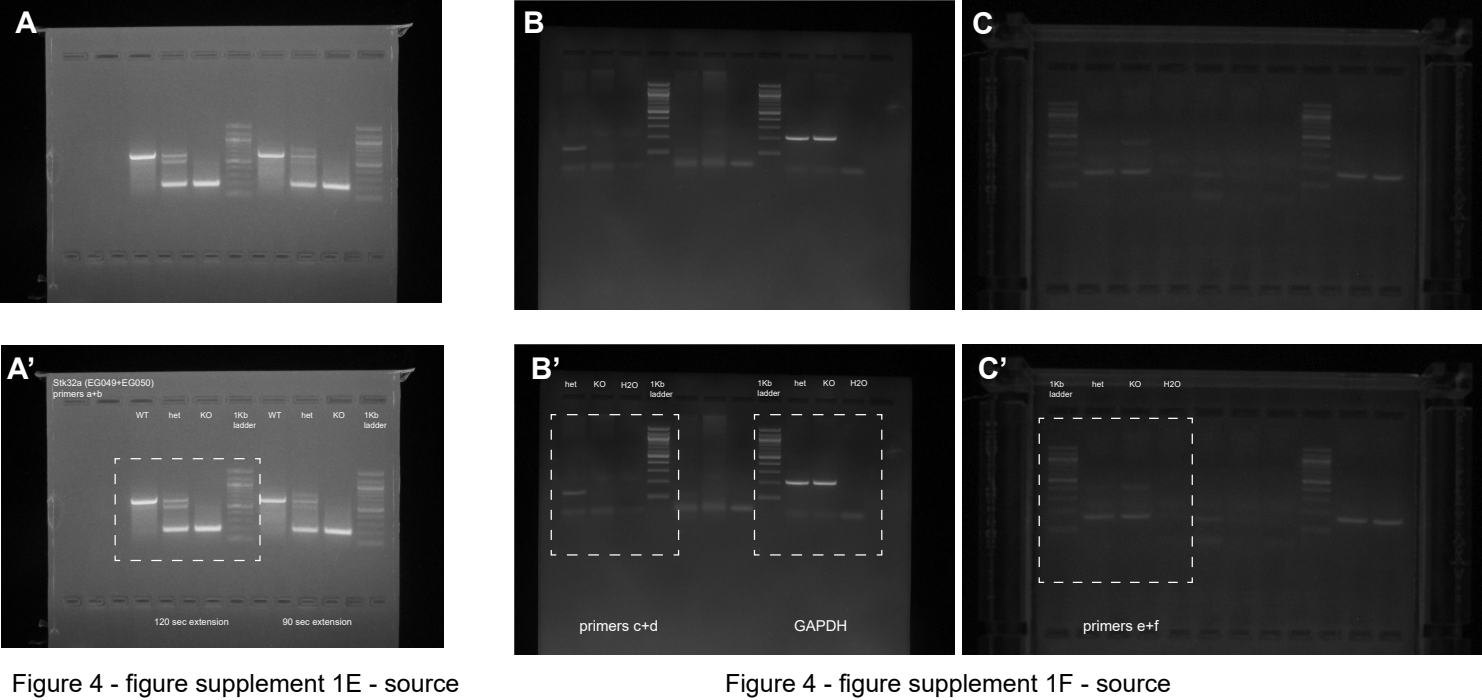
<style>
.page{position:relative;width:1482px;height:700px;background:#fff}
.page>*{position:absolute;margin:0;border:0;box-sizing:border-box;transform-origin:0 0}
.t1{font:700 30px "Arial";color:#fff}
.t2{font:25px "Arial";color:#000}
.t3{font:15px "Arial";color:#fff}
.t4{font:9.25px/11px "Arial";color:#fff}
.t5{font:8.25px/9.8px "Arial";color:#fff}
</style>
<div class="page">
<img style="left:0;top:0;width:442px;height:302px">
<img style="left:2px;top:345px;width:441px;height:303px">
<svg style="left:114px;top:554px;width:131px;height:8px"></svg>
<svg style="left:114px;top:457px;width:7px;height:88px"></svg>
<svg style="left:131px;top:457px;width:130px;height:8px"></svg>
<svg style="left:254px;top:474px;width:7px;height:88px"></svg>
<img style="left:515px;top:0;width:439px;height:309px">
<img style="left:963px;top:0;width:519px;height:310px">
<img style="left:515px;top:345px;width:439px;height:309px">
<img style="left:963px;top:345px;width:519px;height:310px">
<svg style="left:550px;top:549px;width:113px;height:7px"></svg>
<svg style="left:550px;top:413px;width:7px;height:127px"></svg>
<svg style="left:567px;top:413px;width:113px;height:8px"></svg>
<svg style="left:672px;top:430px;width:8px;height:126px"></svg>
<svg style="left:753px;top:549px;width:113px;height:7px"></svg>
<svg style="left:753px;top:413px;width:8px;height:127px"></svg>
<svg style="left:770px;top:413px;width:113px;height:8px"></svg>
<svg style="left:875px;top:430px;width:8px;height:126px"></svg>
<svg style="left:1038px;top:576px;width:139px;height:8px"></svg>
<svg style="left:1038px;top:417px;width:7px;height:150px"></svg>
<svg style="left:1054px;top:417px;width:139px;height:8px"></svg>
<svg style="left:1186px;top:434px;width:7px;height:150px"></svg>
<h1 class="t1" style="left:15px;top:2px;width:23px">A</h1>
<h1 class="t1" style="left:523px;top:2px;width:23px">B</h1>
<h1 class="t1" style="left:972px;top:2px;width:23px">C</h1>
<h1 class="t1" style="left:7px;top:347px;width:30px">A’</h1>
<p class="t4" style="left:53px;top:378px;width:102px">Stk32a (EG049+EG050) primers a+b</p>
<p class="t5" style="left:136px;top:410px;width:14px">WT</p>
<p class="t5" style="left:169px;top:410px;width:13px">het</p>
<p class="t5" style="left:200px;top:411px;width:13px">KO</p>
<p class="t5" style="left:233px;top:410px;width:16px">1Kb</p>
<p class="t5" style="left:269px;top:410px;width:14px">WT</p>
<p class="t5" style="left:301px;top:410px;width:13px">het</p>
<p class="t5" style="left:333px;top:411px;width:13px">KO</p>
<p class="t5" style="left:233px;top:420px;width:24px">ladder</p>
<p class="t5" style="left:364px;top:410px;width:24px">1Kb ladder</p>
<h1 class="t1" style="left:531px;top:347px;width:31px">B’</h1>
<p class="t5" style="left:565px;top:380px;width:13px">het</p>
<p class="t5" style="left:594px;top:380px;width:13px">KO</p>
<p class="t5" style="left:621px;top:380px;width:18px">H2O</p>
<p class="t5" style="left:650px;top:380px;width:24px">1Kb ladder</p>
<p class="t5" style="left:757px;top:378px;width:16px">1Kb</p>
<p class="t5" style="left:794px;top:378px;width:13px">het</p>
<p class="t5" style="left:823px;top:378px;width:13px">KO</p>
<p class="t5" style="left:850px;top:378px;width:18px">H2O</p>
<p class="t5" style="left:757px;top:388px;width:24px">ladder</p>
<h1 class="t1" style="left:978px;top:348px;width:31px">C’</h1>
<p class="t5" style="left:1049px;top:380px;width:16px">1Kb</p>
<p class="t5" style="left:1092px;top:379px;width:13px">het</p>
<p class="t5" style="left:1129px;top:379px;width:13px">KO</p>
<p class="t5" style="left:1164px;top:380px;width:18px">H2O</p>
<p class="t5" style="left:1049px;top:389px;width:24px">ladder</p>
<p class="t4" style="left:154px;top:616px;width:76px">120 sec extension</p>
<p class="t4" style="left:283px;top:617px;width:71px">90 sec extension</p>
<h2 class="t2" style="left:12px;top:666px;width:449px">Figure 4 - figure supplement 1E - source</h2>
<h3 class="t3" style="left:579px;top:615px;width:80px">primers c+d</h3>
<h3 class="t3" style="left:794px;top:615px;width:55px">GAPDH</h3>
<h3 class="t3" style="left:1083px;top:615px;width:77px">primers e+f</h3>
<h2 class="t2" style="left:725px;top:666px;width:447px">Figure 4 - figure supplement 1F - source</h2>
</div>
